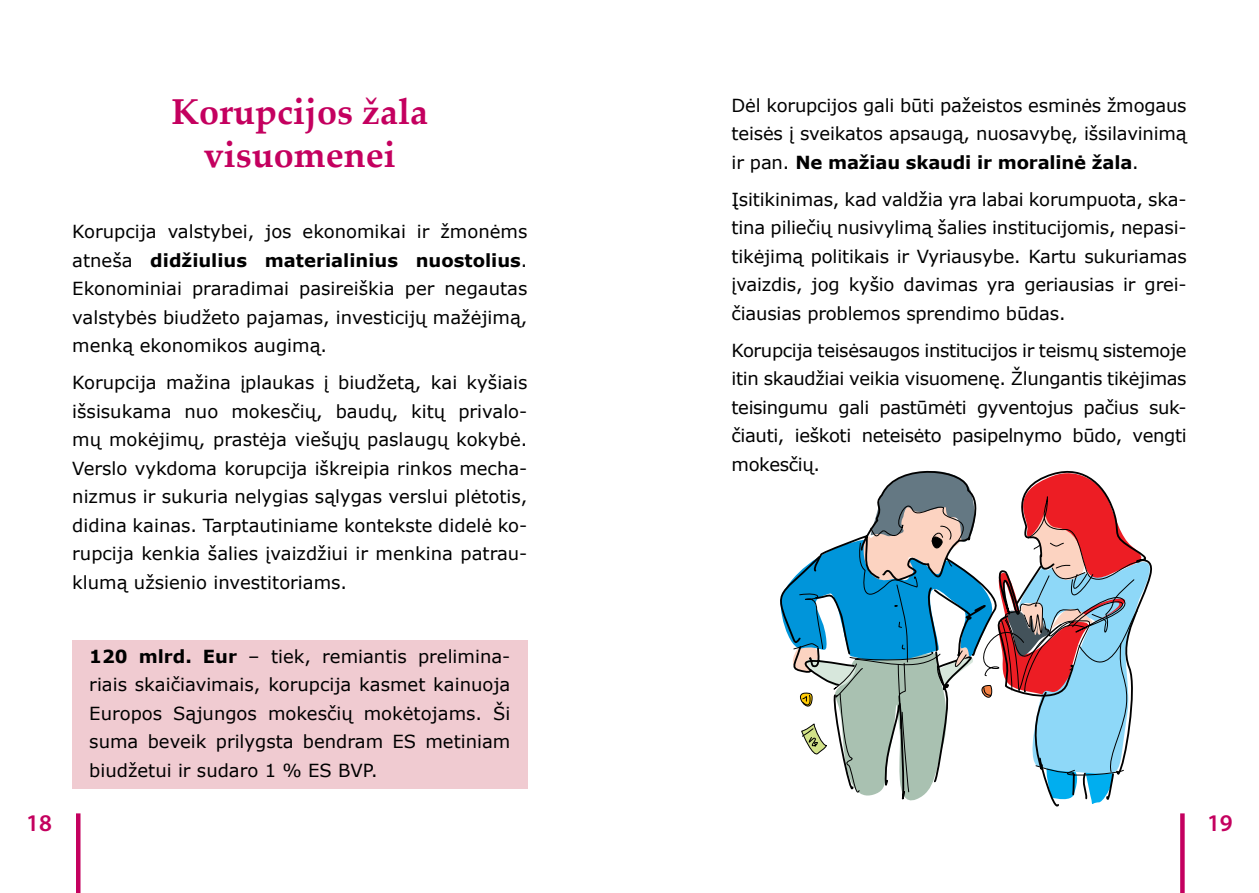
<style>
.page{position:relative;width:1259px;height:893px;background:#fff}
.page>*{position:absolute;margin:0;border:0;box-sizing:border-box;transform-origin:0 0}
.t1{font:700 36px/43.2px "Palatino Linotype";color:#c4005f;text-align:center}
.t2{font:600 24px "Myriad Pro";color:#c4005f}
.t3{font:18px/28.5px "Verdana";color:#000;text-align:justify}
.s1{font-weight:700}
</style>
<div class="page">
<svg style="left:780px;top:470px;width:372px;height:337px"></svg>
<svg style="left:801px;top:543px;width:326px;height:230px"></svg>
<div style="left:72px;top:641px;width:455px;height:148px;background:#f0cbd1"></div>
<svg style="left:1180px;top:813px;width:4px;height:80px"></svg>
<hr style="left:76px;top:813px;width:4px;height:80px;background:#c4005f">
<h1 class="t1" style="left:171px;top:89px;width:258px">Korupcijos žala visuomenei</h1>
<p class="t3" style="left:72px;top:217px;width:456px;text-align:left">Korupcija valstybei, jos ekonomikai ir žmonėms atneša <span class="s1">didžiulius materialinius nuostolius</span>.<br>Ekonominiai praradimai pasireiškia per negautas valstybės biudžeto pajamas, investicijų mažėjimą, menką ekonomikos augimą.</p>
<p class="t3" style="left:72px;top:368px;width:456px">Korupcija mažina įplaukas į biudžetą, kai kyšiais išsisukama nuo mokesčių, baudų, kitų privalo&shy;mų mokėjimų, prastėja viešųjų paslaugų kokybė.<br>Verslo vykdoma korupcija iškreipia rinkos mecha&shy;nizmus ir sukuria nelygias sąlygas verslui plėtotis, didina kainas. Tarptautiniame kontekste didelė ko&shy;rupcija kenkia šalies įvaizdžiui ir menkina patrau&shy;klumą užsienio investitoriams.</p>
<p class="t3" style="left:89px;top:642px;width:422px"><span class="s1">120 mlrd. Eur</span> – tiek, remiantis prelimina&shy;riais skaičiavimais, korupcija kasmet kainuoja Europos Sąjungos mokesčių mokėtojams. Ši suma beveik prilygsta bendram ES metiniam biudžetui ir sudaro 1 % ES BVP.</p>
<p class="t3" style="left:731px;top:91px;width:457px">Dėl korupcijos gali būti pažeistos esminės žmogaus teisės į sveikatos apsaugą, nuosavybę, išsilavinimą ir pan. <span class="s1">Ne mažiau skaudi ir moralinė žala</span>.</p>
<p class="t3" style="left:731px;top:185px;width:457px">Įsitikinimas, kad valdžia yra labai korumpuota, ska&shy;tina piliečių nusivylimą šalies institucijomis, nepasi&shy;tikėjimą politikais ir Vyriausybe. Kartu sukuriamas įvaizdis, jog kyšio davimas yra geriausias ir grei&shy;čiausias problemos sprendimo būdas.</p>
<p class="t3" style="left:731px;top:336px;width:456px">Korupcija teisėsaugos institucijos ir teismų sistemoje itin skaudžiai veikia visuomenę. Žlungantis tikėjimas teisingumu gali pastūmėti gyventojus pačius suk&shy;čiauti, ieškoti neteisėto pasipelnymo būdo, vengti mokesčių.</p>
<h2 class="t2" style="left:26px;top:808px;width:27px">18</h2>
<h2 class="t2" style="left:1207px;top:808px;width:27px">19</h2>
</div>
